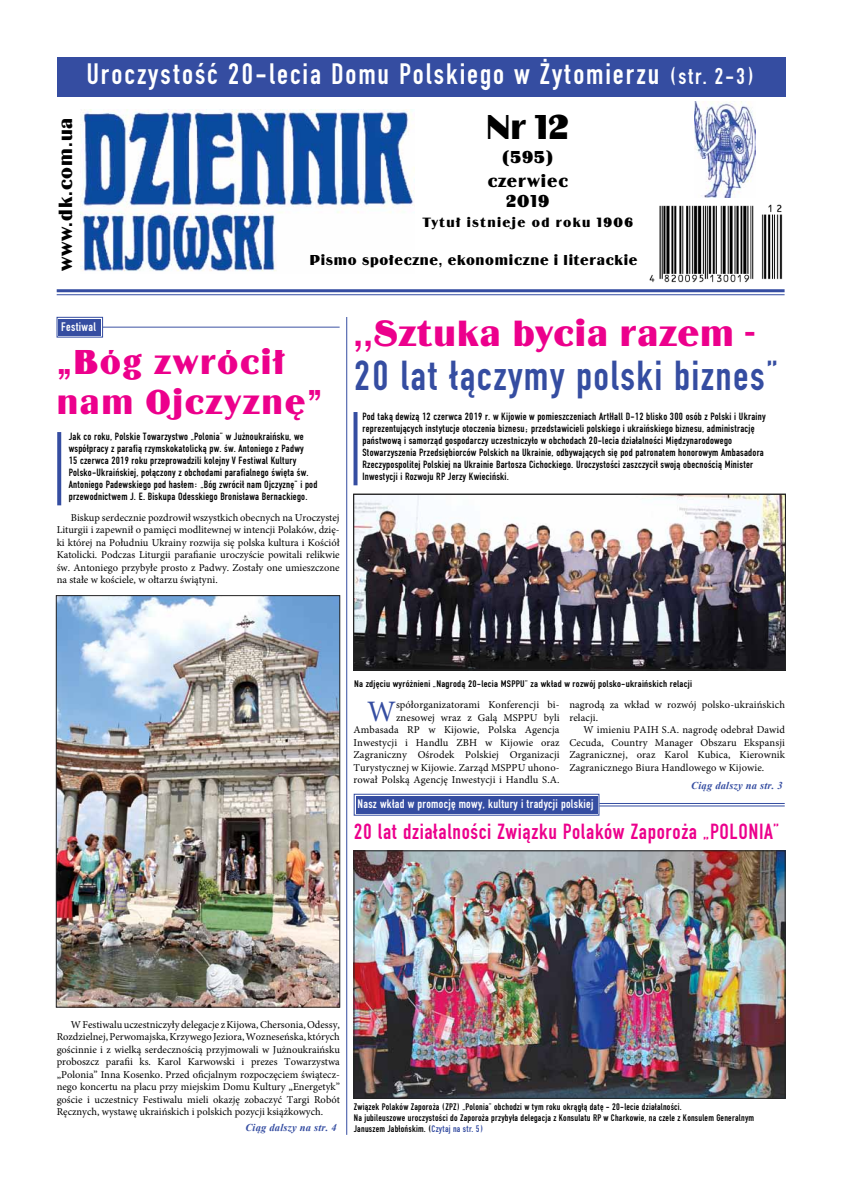
<style>
.page{position:relative;width:842px;height:1191px;background:#fff}
.page>*{position:absolute;margin:0;border:0;box-sizing:border-box;transform-origin:0 0}
.t1{font:44px "Fette Eng DCE";letter-spacing:.03em;color:#354da1}
.t2{font:38px "Binner DCE";letter-spacing:.03em;color:#ec008c}
.t3{font:36px/40px "Binner DCE";letter-spacing:.05em;color:#ec008c}
.t4{font:36px "Binner DCE";color:#000}
.t5{font:31px "Fette Eng DCE";letter-spacing:.06em;color:#fff}
.t6{font:29.7px "Minion Pro";color:#354da1}
.t7{font:23px "Fette Eng DCE";letter-spacing:.025em;color:#ec008c}
.t8{font:20px "Binner DCE";letter-spacing:.05em;color:#000}
.t9{font:18px/24px "Binner DCE";letter-spacing:.05em;color:#000;text-align:center}
.t10{font:15px "Binner DCE";letter-spacing:.05em;color:#000}
.t11{font:14px "Binner DCE";letter-spacing:.1em;color:#000}
.t12{font:13px "Fette Eng DCE";letter-spacing:.02em;color:#fff}
.t13{font:11px/12px "Fette Eng DCE";letter-spacing:.02em;color:#000}
.t14{font:10.5px/12.5px "Minion Pro";letter-spacing:.01em;color:#000;text-align:justify}
.t15{font:italic 700 10.5px "Times New Roman";letter-spacing:.02em;color:#354da1}
.t16{font:10px/11px "Fette Eng DCE";letter-spacing:.02em;color:#000}
.t17{font:10px "Fette Eng DCE";letter-spacing:.02em;color:#000;scale:1.1 1}
.s1{font-size:24px}
.s2{color:#354da1}
</style>
<div class="page">
<img style="left:80px;top:109px;width:334px;height:163px">
<svg style="left:56px;top:317px;width:47px;height:21px"></svg>
<div style="left:60px;top:320px;width:40px;height:14px;border:1px solid #354da1"></div>
<div style="left:57px;top:57px;width:728px;height:39px;background:#354da1"></div>
<hr style="left:57px;top:289px;width:727px;height:3px;background:#354da1">
<hr style="left:57px;top:294px;width:727px;height:1px;background:#354da1">
<svg style="left:353px;top:793px;width:247px;height:23px;background:#576ab0"></svg>
<div style="left:357px;top:797px;width:239px;height:15px;border:1px solid #354da1"></div>
<hr style="left:599px;top:803px;width:186px;height:1px;background:#354da1">
<hr style="left:599px;top:805px;width:186px;height:1px;background:#354da1">
<hr style="left:346px;top:317px;width:1px;height:817px;background:#354da1">
<hr style="left:103px;top:327px;width:237px;height:1px;background:#3d52a3">
<svg style="left:57px;top:432px;width:4px;height:73px"></svg>
<img style="left:694px;top:101px;width:61px;height:97px">
<img style="left:649px;top:204px;width:134px;height:79px">
<svg style="left:353px;top:412px;width:4px;height:73px"></svg>
<img style="left:355px;top:496px;width:428px;height:172px">
<div style="left:353px;top:494px;width:432px;height:176px;border:1px solid #222223"></div>
<img style="left:58px;top:597px;width:280px;height:408px">
<img style="left:356px;top:852px;width:427px;height:244px">
<div style="left:354px;top:850px;width:431px;height:248px;border:1px solid #222223"></div>
<div style="left:56px;top:595px;width:284px;height:412px;border:1px solid #222223"></div>
<h3 class="t8" style="left:55px;top:271px;width:155px;rotate:-90deg">www.dk.com.ua</h3>
<h3 class="t5" style="left:86px;top:57px;width:670px">Uroczystość 20-lecia Domu Polskiego w Żytomierzu <span class="s1">(str. 2-3)</span></h3>
<h3 class="t4" style="left:487px;top:107px;width:84px">Nr 12</h3>
<h3 class="t9" style="left:488px;top:145px;width:82px">(595) czerwiec</h3>
<h3 class="t9" style="left:506px;top:189px;width:45px">2019</h3>
<h3 class="t11" style="left:422px;top:215px;width:212px">Tytuł istnieje od roku 1906</h3>
<h3 class="t10" style="left:310px;top:251px;width:329px">Pismo społeczne, ekonomiczne i literackie</h3>
<p class="t12" style="left:61px;top:320px;width:36px">Festiwal</p>
<h3 class="t3" style="left:57px;top:342px;width:267px">„Bóg zwrócił nam Ojczyznę”</h3>
<p class="t13" style="left:69px;top:431px;width:250px">Jak co roku, Polskie Towarzystwo „Polonia” w Jużnoukraińsku, we współpracy z parafią rzymskokatolicką pw. św. Antoniego z Padwy<br>15 czerwca 2019 roku przeprowadzili kolejny V Festiwal Kultury Polsko-Ukraińskiej, połączony z obchodami parafialnego święta św.<br>Antoniego Padewskiego pod hasłem: „Bóg zwrócił nam Ojczyznę” i pod przewodnictwem J. E. Biskupa Odesskiego Bronisława Bernackiego.</p>
<p class="t14" style="left:57px;top:511px;width:284px;text-indent:14px">Biskup serdecznie pozdrowił wszystkich obecnych na Uroczystej Liturgii i zapewnił o pamięci modlitewnej w intencji Polaków, dzię&shy;ki której na Południu Ukrainy rozwija się polska kultura i Kościół Katolicki. Podczas Liturgii parafianie uroczyście powitali relikwie św. Antoniego przybyłe prosto z Padwy. Zostały one umieszczone na stałe w kościele, w ołtarzu świątyni.</p>
<h2 class="t2" style="left:354px;top:312px;width:402px">,,Sztuka bycia razem -</h2>
<h1 class="t1" style="left:354px;top:351px;width:426px">20 lat łączymy polski biznes”</h1>
<p class="t13" style="left:362px;top:411px;width:405px">Pod taką dewizą 12 czerwca 2019 r. w Kijowie w pomieszczeniach ArtHall D-12 blisko 300 osób z Polski i Ukrainy reprezentujących instytucje otoczenia biznesu; przedstawicieli polskiego i ukraińskiego biznesu, administrację państwową i samorząd gospodarczy uczestniczyło w obchodach 20-lecia działalności Międzynarodowego Stowarzyszenia Przedsiębiorców Polskich na Ukrainie, odbywających się pod patronatem honorowym Ambasadora Rzeczypospolitej Polskiej na Ukrainie Bartosza Cichockiego. Uroczystości zaszczycił swoją obecnością Minister Inwestycji i Rozwoju RP Jerzy Kwieciński.</p>
<p class="t17" style="left:354px;top:678px;width:309px">Na zdjęciu wyróżnieni „Nagrodą 20-lecia MSPPU” za wkład w rozwój polsko-ukraińskich relacji</p>
<p class="t14" style="left:353px;top:698px;width:208px;text-align:right">spółorganizatorami Konferencji bi-<br>znesowej wraz z Galą MSPPU byli Ambasada RP w Kijowie, Polska Agencja Inwestycji i Handlu ZBH w Kijowie oraz Zagraniczny Ośrodek Polskiej Organizacji Turystycznej w Kijowie. Zarząd MSPPU uhono&shy;rował Polską Agencję Inwestycji i Handlu S.A.</p>
<p class="t14" style="left:569px;top:698px;width:217px">nagrodą za wkład w rozwój polsko-ukraińskich relacji.</p>
<h3 class="t6" style="left:367px;top:691px;width:30px">W</h3>
<p class="t14" style="left:569px;top:723px;width:217px;text-indent:14px">W imieniu PAIH S.A. nagrodę odebrał Dawid Cecuda, Country Manager Obszaru Ekspansji Zagranicznej, oraz Karol Kubica, Kierownik Zagranicznego Biura Handlowego w Kijowie.</p>
<p class="t15" style="left:691px;top:778px;width:93px">Ciąg dalszy na str. 3</p>
<p class="t12" style="left:357px;top:797px;width:237px">Nasz wkład w promocję mowy, kultury i tradycji polskiej</p>
<h3 class="t7" style="left:354px;top:819px;width:427px">20 lat działalności Związku Polaków Zaporoża „Polonia”</h3>
<p class="t14" style="left:57px;top:1018px;width:285px;text-indent:14px">W Festiwalu uczestniczyły delegacje z Kijowa, Chersonia, Odessy, Rozdzielnej, Perwomajska, Krzywego Jeziora, Wozneseńska, których gościnnie i z wielką serdecznością przyjmowali w Jużnoukraińsku proboszcz parafii ks. Karol Karwowski i prezes Towarzystwa „Polonia” Inna Kosenko. Przed oficjalnym rozpoczęciem świątecz&shy;nego koncertu na placu przy miejskim Domu Kultury „Energetyk” goście i uczestnicy Festiwalu mieli okazję zobaczyć Targi Robót Ręcznych, wystawę ukraińskich i polskich pozycji książkowych.</p>
<p class="t15" style="left:245px;top:1120px;width:93px">Ciąg dalszy na str. 4</p>
<p class="t16" style="left:354px;top:1101px;width:402px">Związek Polaków Zaporoża (ZPZ) „Polonia” obchodzi w tym roku okrągłą datę - 20-lecie działalności.<br>Na jubileuszowe uroczystości do Zaporoża przybyła delegacja z Konsulatu RP w Charkowie, na czele z Konsulem Generalnym<br>Januszem Jabłońskim. (<span class="s2">Czytaj na str. 5)</span></p>
</div>
